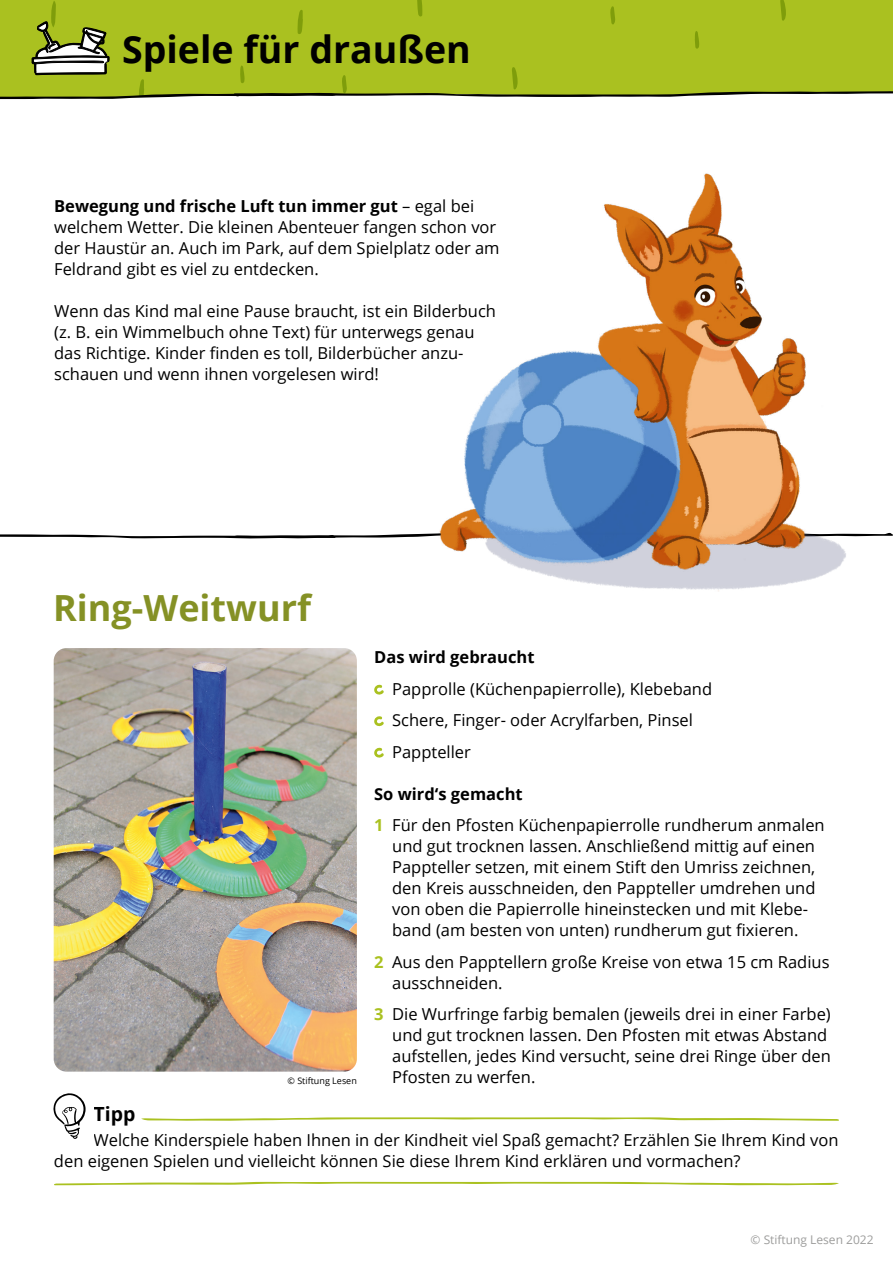
<style>
.page{position:relative;width:893px;height:1263px;background:#fff}
.page>*{position:absolute;margin:0;border:0;box-sizing:border-box;transform-origin:0 0}
.t1{font:700 37.5px "Open Sans";color:#000}
.t2{font:700 36px "Open Sans";color:#859125}
.t3{font:700 19.5px "Open Sans";color:#000}
.t4{font:16.5px/21px "Open Sans";color:#000}
.t5{font:700 16.5px "Open Sans";color:#000}
.t6{font:12px "Open Sans";color:#9d9d9c}
.t7{font:9px "Open Sans";color:#000}
.s1{font-weight:700}
.s2{font-weight:700;color:#aac120}
</style>
<div class="page">
<svg style="left:374px;top:684px;width:10px;height:11px"></svg>
<svg style="left:374px;top:716px;width:10px;height:11px"></svg>
<svg style="left:374px;top:747px;width:10px;height:11px"></svg>
<svg style="left:53px;top:1093px;width:33px;height:46px"></svg>
<svg style="left:54px;top:1182px;width:785px;height:3px"></svg>
<svg style="left:141px;top:1117px;width:698px;height:4px"></svg>
<svg style="left:0;top:532px;width:893px;height:7px"></svg>
<img style="left:54px;top:648px;width:303px;height:424px">
<svg style="left:0;top:0;width:893px;height:99px"></svg>
<img style="left:415px;top:173px;width:434px;height:419px">
<h1 class="t1" style="left:122px;top:23px;width:350px">Spiele für draußen</h1>
<p class="t4" style="left:54px;top:195px;width:447px"><span class="s1">Bewegung und frische Luft tun immer gut</span> – egal bei welchem Wetter. Die kleinen Abenteuer fangen schon vor der Haustür an. Auch im Park, auf dem Spielplatz oder am Feldrand gibt es viel zu entdecken.</p>
<p class="t4" style="left:54px;top:300px;width:443px">Wenn das Kind mal eine Pause braucht, ist ein Bilderbuch (z. B. ein Wimmelbuch ohne Text) für unterwegs genau das Richtige. Kinder finden es toll, Bilderbücher anzu&shy;schauen und wenn ihnen vorgelesen wird!</p>
<h2 class="t2" style="left:53px;top:582px;width:259px">Ring-Weitwurf</h2>
<p class="t5" style="left:374px;top:645px;width:162px">Das wird gebraucht</p>
<p class="t4" style="left:392px;top:672px;width:322px;line-height:31.5px">Papprolle (Küchenpapierrolle), Klebeband<br>Schere, Finger- oder Acrylfarben, Pinsel<br>Pappteller</p>
<p class="t4" style="left:374px;top:777px;width:452px;line-height:31.5px"><span class="s1">So wird‘s gemacht<br></span><span class="s2">1</span> Für den Pfosten Küchenpapierrolle rundherum anmalen</p>
<p class="t4" style="left:392px;top:835px;width:425px">und gut trocknen lassen. Anschließend mittig auf einen Pappteller setzen, mit einem Stift den Umriss zeichnen, den Kreis ausschneiden, den Pappteller umdrehen und von oben die Papierrolle hineinstecken und mit Klebe&shy;band (am besten von unten) rundherum gut fixieren.</p>
<p class="t4" style="left:392px;top:951px;width:439px;text-indent:-18px"><span class="s2">2</span> Aus den Papptellern große Kreise von etwa 15 cm Radius ausschneiden.</p>
<p class="t4" style="left:392px;top:1003px;width:440px;text-indent:-18px"><span class="s2">3</span> Die Wurfringe farbig bemalen (jeweils drei in einer Farbe) und gut trocknen lassen. Den Pfosten mit etwas Abstand aufstellen, jedes Kind versucht, seine drei Ringe über den</p>
<p class="t7" style="left:288px;top:1074px;width:71px">© Stiftung Lesen</p>
<p class="t4" style="left:392px;top:1066px;width:145px">Pfosten zu werfen.</p>
<p class="t3" style="left:94px;top:1100px;width:43px">Tipp</p>
<p class="t4" style="left:54px;top:1129px;width:786px;text-indent:40px">Welche Kinderspiele haben Ihnen in der Kindheit viel Spaß gemacht? Erzählen Sie Ihrem Kind von den eigenen Spielen und vielleicht können Sie diese Ihrem Kind erklären und vormachen?</p>
<p class="t6" style="left:751px;top:1231px;width:125px">© Stiftung Lesen 2022</p>
</div>
